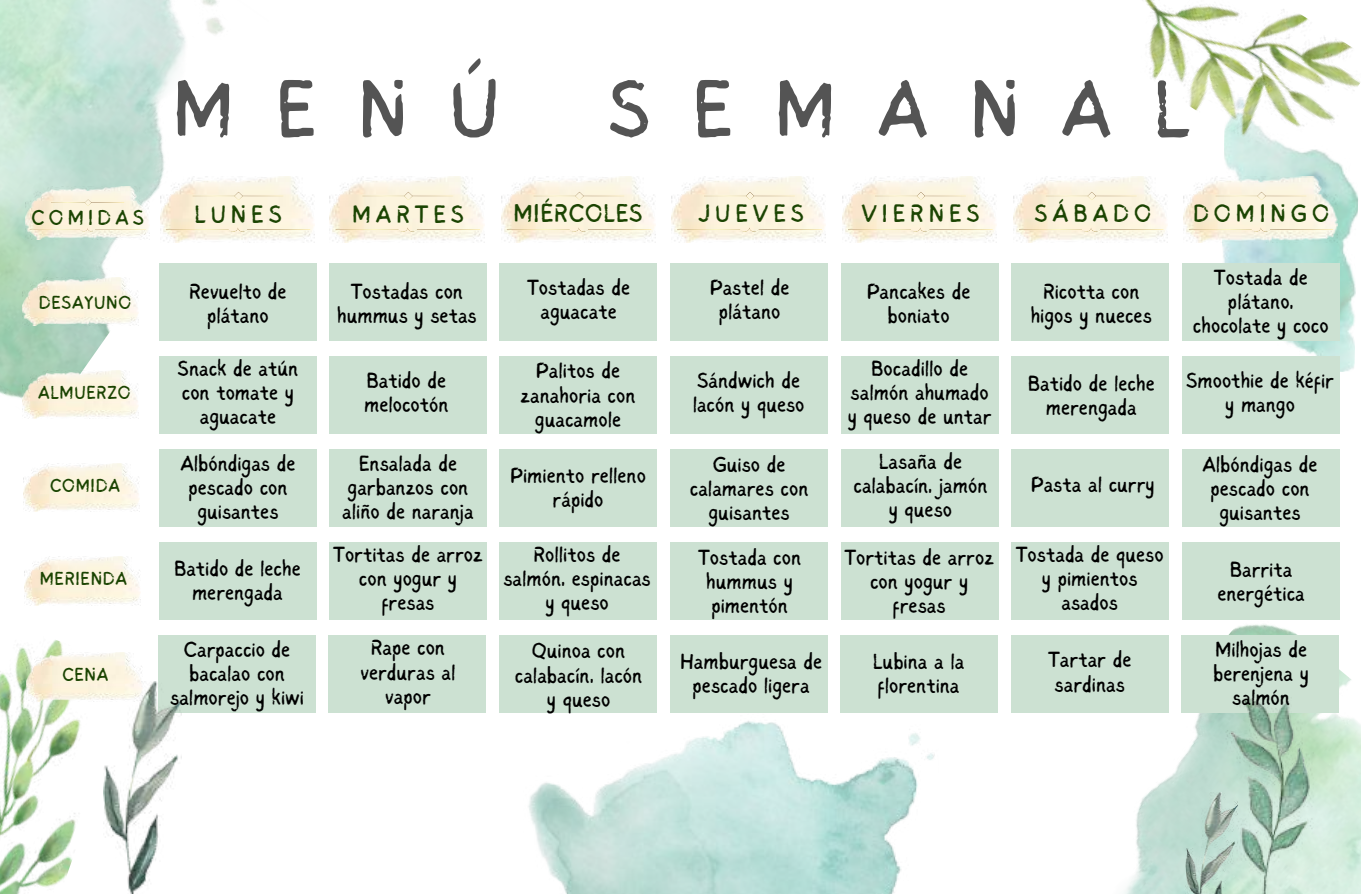
<style>
.page{position:relative;width:1361px;height:894px;background:#fff}
.page>*{position:absolute;margin:0;border:0;box-sizing:border-box;transform-origin:0 0}
.t1{font:82.05px "Sigher";letter-spacing:.51em;color:#545454}
.t2{font:25.65px "Sigher";letter-spacing:.035em;color:#1b4402}
.t3{font:25.2px "Sigher";letter-spacing:.2em;color:#1b4402}
.t4{font:21.9px/24px "Sigher";color:#000;text-align:center}
.t5{font:21.6px "Sigher";letter-spacing:.2em;color:#1b4402}
.t6{font:18.9px "Sigher";letter-spacing:.04em;color:#1b4402}
</style>
<div class="page">
<img style="left:1018px;top:600px;width:342px;height:293px">
<img style="left:524px;top:712px;width:414px;height:181px">
<img style="left:1218px;top:177px;width:140px;height:195px">
<img style="left:0;top:0;width:309px;height:434px">
<img style="left:160px;top:177px;width:154px;height:65px">
<svg style="left:192px;top:191px;width:91px;height:9px"></svg>
<svg style="left:165px;top:226px;width:145px;height:6px"></svg>
<img style="left:330px;top:177px;width:154px;height:65px">
<svg style="left:362px;top:191px;width:91px;height:9px"></svg>
<svg style="left:335px;top:226px;width:145px;height:6px"></svg>
<img style="left:501px;top:177px;width:154px;height:65px">
<svg style="left:533px;top:191px;width:91px;height:9px"></svg>
<svg style="left:506px;top:226px;width:145px;height:6px"></svg>
<img style="left:671px;top:177px;width:154px;height:65px">
<svg style="left:703px;top:191px;width:92px;height:9px"></svg>
<svg style="left:677px;top:226px;width:144px;height:6px"></svg>
<img style="left:842px;top:177px;width:154px;height:65px">
<svg style="left:874px;top:191px;width:91px;height:9px"></svg>
<svg style="left:847px;top:226px;width:145px;height:6px"></svg>
<img style="left:25px;top:187px;width:124px;height:53px">
<svg style="left:51px;top:199px;width:73px;height:7px"></svg>
<svg style="left:29px;top:227px;width:117px;height:5px"></svg>
<img style="left:23px;top:277px;width:116px;height:48px">
<img style="left:23px;top:370px;width:116px;height:48px">
<img style="left:24px;top:463px;width:116px;height:48px">
<img style="left:24px;top:556px;width:116px;height:49px">
<img style="left:1013px;top:177px;width:154px;height:65px">
<svg style="left:1045px;top:191px;width:91px;height:9px"></svg>
<svg style="left:1018px;top:226px;width:145px;height:6px"></svg>
<img style="left:1183px;top:177px;width:154px;height:65px">
<svg style="left:1215px;top:191px;width:91px;height:9px"></svg>
<svg style="left:1188px;top:226px;width:145px;height:6px"></svg>
<div style="left:159px;top:263px;width:158px;height:77px;background:#cce1d2"></div>
<div style="left:329px;top:263px;width:157px;height:77px;background:#cce1d2"></div>
<div style="left:499px;top:263px;width:158px;height:77px;background:#cce1d2"></div>
<div style="left:670px;top:263px;width:157px;height:77px;background:#cce1d2"></div>
<div style="left:840px;top:263px;width:158px;height:77px;background:#cce1d2"></div>
<div style="left:1011px;top:263px;width:157px;height:77px;background:#cce1d2"></div>
<div style="left:1181px;top:263px;width:158px;height:77px;background:#cce1d2"></div>
<div style="left:159px;top:356px;width:158px;height:77px;background:#cce1d2"></div>
<div style="left:329px;top:356px;width:157px;height:77px;background:#cce1d2"></div>
<div style="left:499px;top:356px;width:158px;height:77px;background:#cce1d2"></div>
<div style="left:670px;top:356px;width:157px;height:77px;background:#cce1d2"></div>
<div style="left:840px;top:356px;width:158px;height:77px;background:#cce1d2"></div>
<div style="left:1011px;top:356px;width:157px;height:77px;background:#cce1d2"></div>
<div style="left:1181px;top:356px;width:158px;height:77px;background:#cce1d2"></div>
<div style="left:159px;top:449px;width:158px;height:77px;background:#cce1d2"></div>
<div style="left:329px;top:449px;width:157px;height:77px;background:#cce1d2"></div>
<div style="left:499px;top:449px;width:158px;height:77px;background:#cce1d2"></div>
<div style="left:670px;top:449px;width:157px;height:77px;background:#cce1d2"></div>
<div style="left:840px;top:449px;width:158px;height:77px;background:#cce1d2"></div>
<div style="left:1011px;top:449px;width:157px;height:77px;background:#cce1d2"></div>
<div style="left:1181px;top:449px;width:158px;height:77px;background:#cce1d2"></div>
<div style="left:159px;top:542px;width:158px;height:77px;background:#cce1d2"></div>
<div style="left:329px;top:542px;width:157px;height:77px;background:#cce1d2"></div>
<div style="left:499px;top:542px;width:158px;height:77px;background:#cce1d2"></div>
<div style="left:670px;top:542px;width:157px;height:77px;background:#cce1d2"></div>
<div style="left:840px;top:542px;width:158px;height:77px;background:#cce1d2"></div>
<div style="left:1011px;top:542px;width:157px;height:77px;background:#cce1d2"></div>
<div style="left:1181px;top:542px;width:158px;height:77px;background:#cce1d2"></div>
<div style="left:158px;top:635px;width:158px;height:77px;background:#cce1d2"></div>
<div style="left:328px;top:635px;width:158px;height:77px;background:#cce1d2"></div>
<div style="left:499px;top:635px;width:157px;height:77px;background:#cce1d2"></div>
<div style="left:669px;top:635px;width:158px;height:77px;background:#cce1d2"></div>
<div style="left:840px;top:635px;width:157px;height:77px;background:#cce1d2"></div>
<div style="left:1010px;top:635px;width:158px;height:77px;background:#cce1d2"></div>
<div style="left:1181px;top:635px;width:157px;height:77px;background:#cce1d2"></div>
<img style="left:1148px;top:686px;width:176px;height:207px">
<img style="left:0;top:640px;width:104px;height:253px">
<img style="left:104px;top:681px;width:78px;height:212px">
<img style="left:26px;top:652px;width:116px;height:49px">
<img style="left:1131px;top:0;width:229px;height:177px">
<h1 class="t1" style="left:172px;top:76px;width:328px">MENÚ</h1>
<h1 class="t1" style="left:607px;top:76px;width:583px">SEMANAL</h1>
<p class="t5" style="left:32px;top:209px;width:114px">COMIDAS</p>
<p class="t3" style="left:194px;top:204px;width:89px">LUNES</p>
<p class="t3" style="left:352px;top:204px;width:113px">MARTES</p>
<p class="t2" style="left:513px;top:203px;width:131px">MIÉRCOLES</p>
<p class="t3" style="left:698px;top:203px;width:107px">JUEVES</p>
<p class="t3" style="left:861px;top:203px;width:120px">VIERNES</p>
<p class="t3" style="left:1034px;top:203px;width:118px">SÁBADO</p>
<p class="t3" style="left:1192px;top:203px;width:138px">DOMINGO</p>
<p class="t6" style="left:39px;top:295px;width:94px">DESAYUNO</p>
<p class="t6" style="left:38px;top:384px;width:94px">ALMUERZO</p>
<p class="t6" style="left:50px;top:477px;width:71px">COMIDA</p>
<p class="t6" style="left:40px;top:570px;width:89px">MERIENDA</p>
<p class="t6" style="left:62px;top:666px;width:47px">CENA</p>
<p class="t4" style="left:189px;top:280px;width:99px">Revuelto de plátano</p>
<p class="t4" style="left:337px;top:280px;width:141px">Tostadas con hummus y setas</p>
<p class="t4" style="left:527px;top:277px;width:104px">Tostadas de aguacate</p>
<p class="t4" style="left:709px;top:277px;width:81px">Pastel de plátano</p>
<p class="t4" style="left:866px;top:280px;width:105px">Pancakes de boniato</p>
<p class="t4" style="left:1030px;top:280px;width:123px">Ricotta con higos y nueces</p>
<p class="t4" style="left:1192px;top:267px;width:137px">Tostada de plátano, chocolate y coco</p>
<p class="t4" style="left:178px;top:358px;width:122px">Snack de atún con tomate y aguacate</p>
<p class="t4" style="left:180px;top:452px;width:117px">Albóndigas de pescado con guisantes</p>
<p class="t4" style="left:174px;top:558px;width:128px">Batido de leche merengada</p>
<p class="t4" style="left:170px;top:638px;width:135px">Carpaccio de bacalao con salmorejo y kiwi</p>
<p class="t4" style="left:364px;top:370px;width:86px;text-align:left">Batido de melocotón</p>
<p class="t4" style="left:520px;top:359px;width:116px;line-height:24.8px">Palitos de zanahoria con guacamole</p>
<p class="t4" style="left:692px;top:370px;width:113px;text-align:left">Sándwich de lacón y queso</p>
<p class="t4" style="left:342px;top:452px;width:133px">Ensalada de garbanzos con aliño de naranja</p>
<p class="t4" style="left:333px;top:544px;width:151px">Tortitas de arroz con yogur y fresas</p>
<p class="t4" style="left:360px;top:637px;width:96px">Rape con verduras al vapor</p>
<p class="t4" style="left:510px;top:464px;width:137px">Pimiento relleno rápido</p>
<p class="t4" style="left:503px;top:544px;width:149px">Rollitos de salmón, espinacas y queso</p>
<p class="t4" style="left:514px;top:640px;width:129px">Quinoa con calabacín, lacón y queso</p>
<p class="t4" style="left:689px;top:453px;width:120px">Guiso de calamares con guisantes</p>
<p class="t4" style="left:698px;top:547px;width:104px">Tostada con hummus y pimentón</p>
<p class="t4" style="left:680px;top:650px;width:144px">Hamburguesa de pescado ligera</p>
<p class="t4" style="left:847px;top:358px;width:145px">Bocadillo de salmón ahumado y queso de untar</p>
<p class="t4" style="left:853px;top:451px;width:135px">Lasaña de calabacín, jamón y queso</p>
<p class="t4" style="left:844px;top:547px;width:151px">Tortitas de arroz con yogur y fresas</p>
<p class="t4" style="left:872px;top:650px;width:93px;text-align:left">Lubina a la florentina</p>
<p class="t4" style="left:1027px;top:372px;width:128px">Batido de leche merengada</p>
<p class="t4" style="left:1185px;top:370px;width:149px">Smoothie de kéfir y mango</p>
<p class="t4" style="left:1030px;top:473px;width:125px">Pasta al curry</p>
<p class="t4" style="left:1015px;top:544px;width:149px">Tostada de queso y pimientos asados</p>
<p class="t4" style="left:1047px;top:649px;width:85px;text-align:left">Tartar de sardinas</p>
<p class="t4" style="left:1202px;top:453px;width:117px">Albóndigas de pescado con guisantes</p>
<p class="t4" style="left:1217px;top:559px;width:89px">Barrita energética</p>
<p class="t4" style="left:1212px;top:638px;width:97px">Milhojas de berenjena y salmón</p>
</div>
